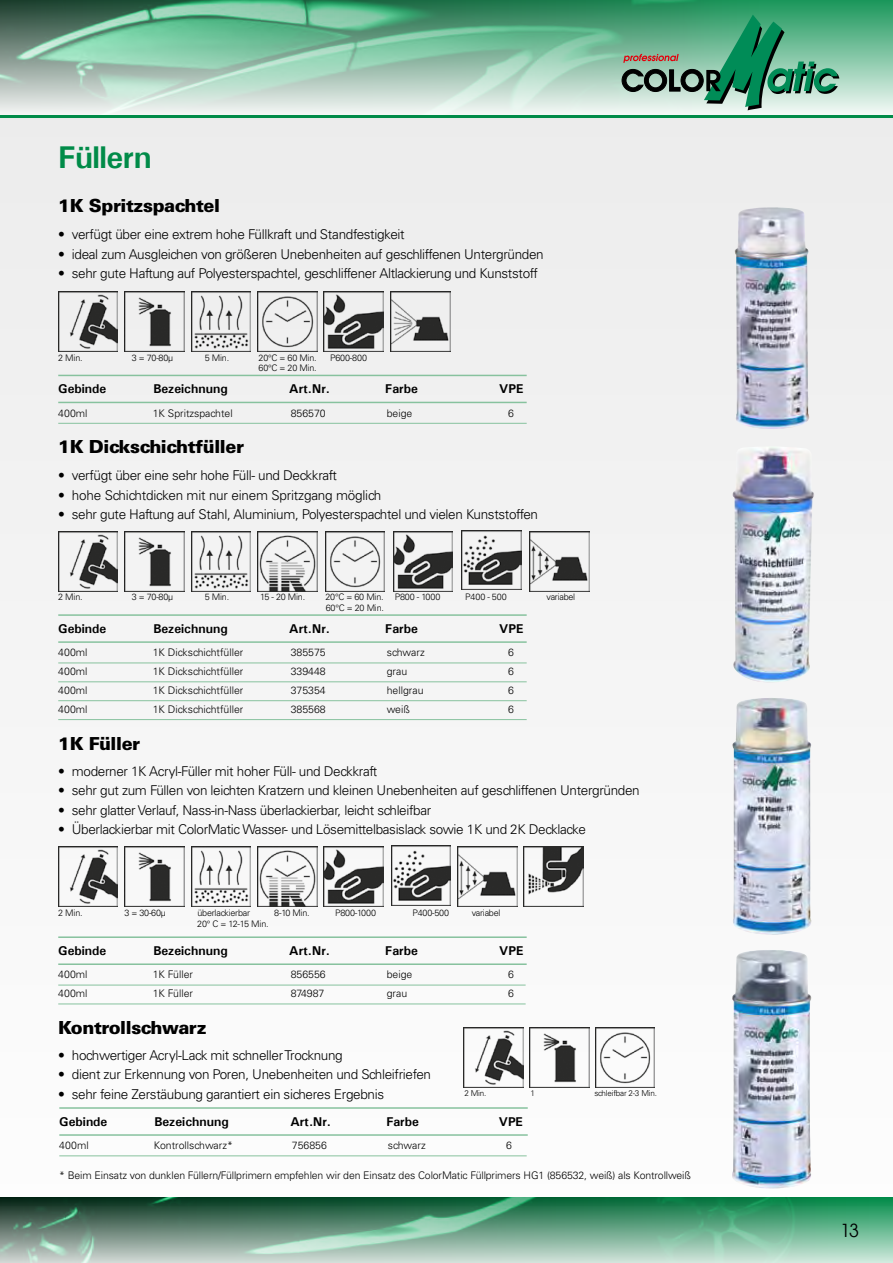
<style>
.page{position:relative;width:893px;height:1263px;background:#fff}
.page>*{position:absolute;margin:0;border:0;box-sizing:border-box;transform-origin:0 0}
.t1{font:700 31.5px "Univers";letter-spacing:-.02em;color:#008b48}
.t2{font:900 18px "Univers LT";letter-spacing:-.025em;color:#000}
.t3{font:18px "Avant Gar Got Itc LTU";color:#000}
.t4{font:300 13.5px "Univers LT";letter-spacing:-.025em;color:#000}
.t5{font:700 12.75px "Univers";color:#000}
.t6{font:300 10.5px "Univers LT";color:#000}
.t7{font:300 9px "Univers LT";letter-spacing:-.025em;color:#000}
.t8{font:300 8.1px "Univers LT";letter-spacing:-.025em;color:#000}
</style>
<div class="page">
<div style="left:0;top:0;width:893px;height:1198px;background:#f4f4f4"></div>
<div style="left:0;top:0;width:893px;height:120px;background:linear-gradient(to bottom,#1b975b,#fafcfb)"></div>
<img style="left:0;top:0;width:794px;height:120px">
<img style="left:0;top:1197px;width:893px;height:66px">
<hr style="left:0;top:115px;width:893px;height:3px;background:#008b48">
<svg style="left:622px;top:15px;width:217px;height:95px"></svg>
<hr style="left:58px;top:375px;width:469px;height:1px;background:#87c29e">
<hr style="left:58px;top:402px;width:469px;height:1px;background:#87c29e">
<hr style="left:58px;top:423px;width:469px;height:1px;background:#87c29e">
<hr style="left:58px;top:936px;width:469px;height:2px;background:#87c29e">
<hr style="left:58px;top:963px;width:469px;height:2px;background:#87c29e">
<hr style="left:58px;top:985px;width:468px;height:1px;background:#87c29e">
<hr style="left:58px;top:1003px;width:468px;height:1px;background:#87c29e">
<img style="left:58px;top:292px;width:60px;height:59px">
<img style="left:191px;top:292px;width:60px;height:59px">
<img style="left:125px;top:292px;width:59px;height:59px">
<img style="left:324px;top:292px;width:60px;height:59px">
<img style="left:257px;top:292px;width:60px;height:59px">
<img style="left:390px;top:292px;width:60px;height:59px">
<img style="left:735px;top:207px;width:74px;height:222px">
<img style="left:732px;top:698px;width:79px;height:237px">
<img style="left:58px;top:846px;width:60px;height:60px">
<img style="left:191px;top:846px;width:60px;height:60px">
<img style="left:125px;top:846px;width:59px;height:60px">
<img style="left:324px;top:846px;width:60px;height:60px">
<img style="left:257px;top:846px;width:60px;height:60px">
<img style="left:391px;top:845px;width:60px;height:60px">
<img style="left:457px;top:846px;width:60px;height:60px">
<img style="left:524px;top:846px;width:59px;height:60px">
<hr style="left:59px;top:1107px;width:469px;height:2px;background:#87c29e">
<hr style="left:59px;top:1134px;width:469px;height:2px;background:#87c29e">
<hr style="left:59px;top:1155px;width:468px;height:1px;background:#87c29e">
<img style="left:463px;top:1028px;width:60px;height:59px">
<img style="left:530px;top:1028px;width:60px;height:59px">
<img style="left:595px;top:1028px;width:60px;height:59px">
<img style="left:732px;top:950px;width:79px;height:238px">
<img style="left:325px;top:531px;width:60px;height:60px">
<img style="left:58px;top:531px;width:60px;height:60px">
<img style="left:191px;top:531px;width:60px;height:60px">
<img style="left:125px;top:531px;width:59px;height:60px">
<img style="left:393px;top:531px;width:60px;height:60px">
<img style="left:257px;top:531px;width:60px;height:60px">
<img style="left:461px;top:530px;width:60px;height:60px">
<img style="left:530px;top:531px;width:59px;height:60px">
<hr style="left:58px;top:614px;width:469px;height:2px;background:#87c29e">
<hr style="left:58px;top:641px;width:469px;height:2px;background:#87c29e">
<hr style="left:58px;top:662px;width:469px;height:1px;background:#87c29e">
<hr style="left:58px;top:681px;width:469px;height:1px;background:#87c29e">
<hr style="left:58px;top:700px;width:469px;height:1px;background:#87c29e">
<hr style="left:58px;top:719px;width:469px;height:1px;background:#87c29e">
<img style="left:732px;top:447px;width:82px;height:235px">
<h1 class="t1" style="left:58px;top:138px;width:95px">Füllern</h1>
<h2 class="t2" style="left:58px;top:194px;width:163px">1K Spritzspachtel</h2>
<p class="t4" style="left:58px;top:226px;width:348px">• verfügt über eine extrem hohe Füllkraft und Standfestigkeit</p>
<p class="t4" style="left:58px;top:246px;width:487px">• ideal zum Ausgleichen von größeren Unebenheiten auf geschliffenen Untergründen</p>
<p class="t4" style="left:58px;top:265px;width:481px">• sehr gute Haftung auf Polyesterspachtel, geschliffener Altlackierung und Kunststoff</p>
<p class="t7" style="left:58px;top:352px;width:26px">2 Min.</p>
<p class="t7" style="left:132px;top:352px;width:43px">3 = 70-80µ</p>
<p class="t7" style="left:205px;top:352px;width:26px">5 Min.</p>
<p class="t7" style="left:259px;top:352px;width:60px">20°C = 60 Min.</p>
<p class="t7" style="left:330px;top:352px;width:38px">P600-800</p>
<p class="t7" style="left:259px;top:363px;width:60px">60°C = 20 Min.</p>
<p class="t5" style="left:58px;top:381px;width:50px">Gebinde</p>
<p class="t5" style="left:153px;top:381px;width:76px">Bezeichnung</p>
<p class="t5" style="left:289px;top:381px;width:42px">Art.Nr.</p>
<p class="t5" style="left:385px;top:381px;width:34px">Farbe</p>
<p class="t5" style="left:499px;top:381px;width:26px">VPE</p>
<p class="t6" style="left:58px;top:406px;width:31px">400ml</p>
<p class="t6" style="left:153px;top:406px;width:81px">1K Spritzspachtel</p>
<p class="t6" style="left:291px;top:406px;width:37px">856570</p>
<p class="t6" style="left:387px;top:406px;width:27px">beige</p>
<p class="t6" style="left:508px;top:406px;width:7px">6</p>
<h2 class="t2" style="left:58px;top:435px;width:187px">1K Dickschichtfüller</h2>
<p class="t4" style="left:58px;top:467px;width:280px">• verfügt über eine sehr hohe Füll- und Deckkraft</p>
<p class="t4" style="left:58px;top:487px;width:325px">• hohe Schichtdicken mit nur einem Spritzgang möglich</p>
<p class="t4" style="left:58px;top:506px;width:481px">• sehr gute Haftung auf Stahl, Aluminium, Polyesterspachtel und vielen Kunststoffen</p>
<p class="t7" style="left:58px;top:592px;width:26px">2 Min.</p>
<p class="t7" style="left:132px;top:592px;width:43px">3 = 70-80µ</p>
<p class="t7" style="left:205px;top:592px;width:26px">5 Min.</p>
<p class="t7" style="left:260px;top:592px;width:47px">15 - 20 Min.</p>
<p class="t7" style="left:326px;top:592px;width:116px">20°C = 60 Min. P800 - 1000</p>
<p class="t7" style="left:465px;top:592px;width:43px">P400 - 500</p>
<p class="t7" style="left:547px;top:592px;width:30px">variabel</p>
<p class="t7" style="left:326px;top:602px;width:60px">60°C = 20 Min.</p>
<p class="t5" style="left:58px;top:621px;width:50px">Gebinde</p>
<p class="t5" style="left:153px;top:621px;width:76px">Bezeichnung</p>
<p class="t5" style="left:289px;top:621px;width:42px">Art.Nr.</p>
<p class="t5" style="left:385px;top:621px;width:34px">Farbe</p>
<p class="t5" style="left:499px;top:621px;width:26px">VPE</p>
<p class="t6" style="left:58px;top:646px;width:31px">400ml</p>
<p class="t6" style="left:153px;top:646px;width:92px">1K Dickschichtfüller</p>
<p class="t6" style="left:291px;top:646px;width:37px">385575</p>
<p class="t6" style="left:387px;top:646px;width:39px">schwarz</p>
<p class="t6" style="left:508px;top:646px;width:7px">6</p>
<p class="t6" style="left:58px;top:665px;width:31px">400ml</p>
<p class="t6" style="left:153px;top:665px;width:92px">1K Dickschichtfüller</p>
<p class="t6" style="left:291px;top:665px;width:37px">339448</p>
<p class="t6" style="left:387px;top:665px;width:22px">grau</p>
<p class="t6" style="left:508px;top:665px;width:7px">6</p>
<p class="t6" style="left:58px;top:684px;width:31px">400ml</p>
<p class="t6" style="left:153px;top:684px;width:92px">1K Dickschichtfüller</p>
<p class="t6" style="left:291px;top:684px;width:37px">375354</p>
<p class="t6" style="left:387px;top:684px;width:38px">hellgrau</p>
<p class="t6" style="left:508px;top:684px;width:7px">6</p>
<p class="t6" style="left:58px;top:703px;width:31px">400ml</p>
<p class="t6" style="left:153px;top:703px;width:92px">1K Dickschichtfüller</p>
<p class="t6" style="left:291px;top:703px;width:37px">385568</p>
<p class="t6" style="left:387px;top:703px;width:25px">weiß</p>
<p class="t6" style="left:508px;top:703px;width:7px">6</p>
<h2 class="t2" style="left:58px;top:732px;width:84px">1K Füller</h2>
<p class="t4" style="left:58px;top:763px;width:321px">• moderner 1K Acryl-Füller mit hoher Füll- und Deckkraft</p>
<p class="t4" style="left:58px;top:782px;width:583px">• sehr gut zum Füllen von leichten Kratzern und kleinen Unebenheiten auf geschliffenen Untergründen</p>
<p class="t4" style="left:58px;top:801px;width:375px">• sehr glatter Verlauf, Nass-in-Nass überlackierbar, leicht schleifbar</p>
<p class="t4" style="left:58px;top:821px;width:529px">• Überlackierbar mit ColorMatic Wasser- und Lösemittelbasislack sowie 1K und 2K Decklacke</p>
<p class="t7" style="left:58px;top:907px;width:26px">2 Min.</p>
<p class="t7" style="left:124px;top:907px;width:43px">3 = 30-60µ</p>
<p class="t7" style="left:197px;top:907px;width:54px">überlackierbar</p>
<p class="t7" style="left:274px;top:907px;width:37px">8-10 Min.</p>
<p class="t7" style="left:335px;top:907px;width:43px">P800-1000</p>
<p class="t7" style="left:412px;top:907px;width:38px">P400-500</p>
<p class="t7" style="left:472px;top:907px;width:30px">variabel</p>
<p class="t7" style="left:197px;top:918px;width:73px">20° C = 12-15 Min.</p>
<p class="t5" style="left:58px;top:943px;width:50px">Gebinde</p>
<p class="t5" style="left:153px;top:943px;width:76px">Bezeichnung</p>
<p class="t5" style="left:289px;top:943px;width:42px">Art.Nr.</p>
<p class="t5" style="left:385px;top:943px;width:34px">Farbe</p>
<p class="t5" style="left:499px;top:943px;width:26px">VPE</p>
<p class="t6" style="left:58px;top:968px;width:31px">400ml</p>
<p class="t6" style="left:153px;top:968px;width:42px">1K Füller</p>
<p class="t6" style="left:291px;top:968px;width:37px">856556</p>
<p class="t6" style="left:387px;top:968px;width:27px">beige</p>
<p class="t6" style="left:508px;top:968px;width:7px">6</p>
<p class="t6" style="left:58px;top:987px;width:31px">400ml</p>
<p class="t6" style="left:153px;top:987px;width:42px">1K Füller</p>
<p class="t6" style="left:291px;top:987px;width:35px">874987</p>
<p class="t6" style="left:387px;top:987px;width:22px">grau</p>
<p class="t6" style="left:508px;top:987px;width:7px">6</p>
<h2 class="t2" style="left:58px;top:1016px;width:150px">Kontrollschwarz</h2>
<p class="t4" style="left:58px;top:1046px;width:286px">• hochwertiger Acryl-Lack mit schneller Trocknung</p>
<p class="t4" style="left:58px;top:1066px;width:374px">• dient zur Erkennung von Poren, Unebenheiten und Schleifriefen</p>
<p class="t4" style="left:58px;top:1085px;width:327px">• sehr feine Zerstäubung garantiert ein sicheres Ergebnis</p>
<p class="t5" style="left:59px;top:1113px;width:50px">Gebinde</p>
<p class="t5" style="left:154px;top:1113px;width:76px">Bezeichnung</p>
<p class="t5" style="left:290px;top:1113px;width:42px">Art.Nr.</p>
<p class="t5" style="left:386px;top:1113px;width:34px">Farbe</p>
<p class="t5" style="left:499px;top:1113px;width:26px">VPE</p>
<p class="t6" style="left:59px;top:1139px;width:31px">400ml</p>
<p class="t6" style="left:154px;top:1139px;width:81px">Kontrollschwarz*</p>
<p class="t6" style="left:292px;top:1139px;width:37px">756856</p>
<p class="t6" style="left:388px;top:1139px;width:39px">schwarz</p>
<p class="t6" style="left:506px;top:1139px;width:7px">6</p>
<p class="t8" style="left:464px;top:1089px;width:23px">2 Min.</p>
<p class="t8" style="left:531px;top:1089px;width:6px">1</p>
<p class="t8" style="left:594px;top:1089px;width:64px">schleifbar 2-3 Min.</p>
<p class="t6" style="left:59px;top:1168px;width:633px">* Beim Einsatz von dunklen Füllern/Füllprimern empfehlen wir den Einsatz des ColorMatic Füllprimers HG1 (856532, weiß) als Kontrollweiß</p>
<h2 class="t3" style="left:840px;top:1219px;width:20px">13</h2>
</div>
